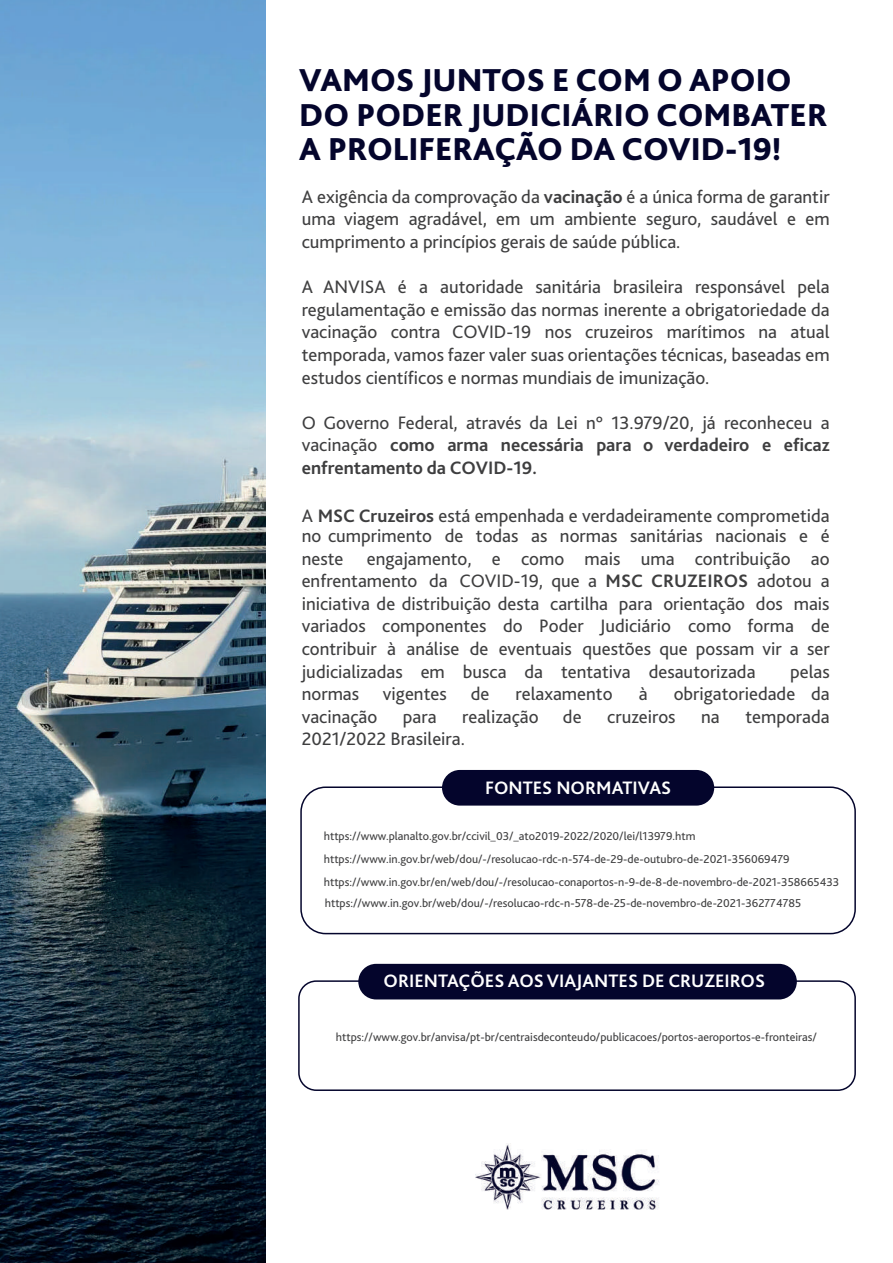
<style>
.page{position:relative;width:893px;height:1263px;background:#fff}
.page>*{position:absolute;margin:0;border:0;box-sizing:border-box;transform-origin:0 0}
.t1{font:800 33.15px/34.5px "Bliss 2";color:#04052c}
.t2{font:18.9px/22.6px "Bliss 2";color:#3e3e3f;text-align:justify}
.t3{font:700 18.9px/22.6px "Bliss 2";color:#3e3e3f;text-align:justify}
.t4{font:700 18.9px "Bliss 2";color:#fff}
.t5{font:12px/22.8px "Bliss 2";color:#3e3e3f}
.s1{font-weight:700}
.s2{font-weight:400}
</style>
<div class="page">
<img style="left:0;top:0;width:265px;height:1263px">
<div style="left:298px;top:980px;width:558px;height:111px;border:2px solid #04052c;border-radius:17px"></div>
<div style="left:358px;top:964px;width:439px;height:35px;background:#04052c;border-radius:18px"></div>
<div style="left:300px;top:786px;width:556px;height:148px;border:2px solid #04052c;border-radius:25px"></div>
<div style="left:442px;top:770px;width:272px;height:36px;background:#04052c;border-radius:18px"></div>
<img style="left:475px;top:1143px;width:184px;height:67px">
<h1 class="t1" style="left:299px;top:62px;width:530px">VAMOS JUNTOS E COM O APOIO<br>DO PODER JUDICIÁRIO COMBATER<br>A PROLIFERAÇÃO DA COVID-19!</h1>
<p class="t2" style="left:302px;top:185px;width:529px">A exigência da comprovação da <span class="s1">vacinação</span> é a única forma de garantir uma viagem agradável, em um ambiente seguro, saudável e em cumprimento a princípios gerais de saúde pública.</p>
<p class="t2" style="left:302px;top:275px;width:529px">A ANVISA é a autoridade sanitária brasileira responsável pela regulamentação e emissão das normas inerente a obrigatoriedade da vacinação contra COVID-19 nos cruzeiros marítimos na atual temporada, vamos fazer valer suas orientações técnicas, baseadas em estudos científicos e normas mundiais de imunização.</p>
<p class="t3" style="left:302px;top:411px;width:529px"><span class="s2">O Governo Federal, através da Lei n° 13.979/20, já reconheceu a vacinação</span> como arma necessária para o verdadeiro e eficaz enfrentamento da COVID-19.</p>
<p class="t2" style="left:302px;top:505px;width:529px;line-height:20px">A <span class="s1">MSC Cruzeiros</span> está empenhada e verdadeiramente comprometida no cumprimento de todas as normas sanitárias nacionais e é</p>
<p class="t2" style="left:302px;top:546px;width:529px">neste engajamento, e como mais uma contribuição ao enfrentamento da COVID-19, que a <span class="s1">MSC CRUZEIROS</span> adotou a iniciativa de distribuição desta cartilha para orientação dos mais variados componentes do Poder Judiciário como forma de contribuir à análise de eventuais questões que possam vir a ser judicializadas em busca da tentativa desautorizada</p>
<p class="t2" style="left:790px;top:659px;width:41px">pelas</p>
<p class="t2" style="left:302px;top:682px;width:59px">normas</p>
<p class="t2" style="left:383px;top:682px;width:65px">vigentes</p>
<p class="t2" style="left:471px;top:682px;width:20px">de</p>
<p class="t2" style="left:515px;top:682px;width:99px">relaxamento</p>
<p class="t2" style="left:639px;top:682px;width:10px">à</p>
<p class="t2" style="left:674px;top:682px;width:158px">obrigatoriedade da</p>
<p class="t2" style="left:302px;top:705px;width:77px">vacinação</p>
<p class="t2" style="left:403px;top:705px;width:35px">para</p>
<p class="t2" style="left:462px;top:705px;width:78px">realização</p>
<p class="t2" style="left:563px;top:705px;width:20px">de</p>
<p class="t2" style="left:607px;top:705px;width:70px">cruzeiros</p>
<p class="t2" style="left:701px;top:705px;width:20px">na</p>
<p class="t2" style="left:745px;top:705px;width:86px">temporada</p>
<p class="t2" style="left:302px;top:727px;width:165px">2021/2022 Brasileira.</p>
<p class="t4" style="left:485px;top:775px;width:188px">FONTES NORMATIVAS</p>
<p class="t5" style="left:324px;top:825px;width:517px">https://www.planalto.gov.br/ccivil_03/_ato2019-2022/2020/lei/l13979.htm https://www.in.gov.br/web/dou/-/resolucao-rdc-n-574-de-29-de-outubro-de-2021-356069479 https://www.in.gov.br/en/web/dou/-/resolucao-conaportos-n-9-de-8-de-novembro-de-2021-358665433</p>
<p class="t5" style="left:325px;top:891px;width:478px">https://www.in.gov.br/web/dou/-/resolucao-rdc-n-578-de-25-de-novembro-de-2021-362774785</p>
<p class="t4" style="left:383px;top:969px;width:383px">ORIENTAÇÕES AOS VIAJANTES DE CRUZEIROS</p>
<p class="t5" style="left:336px;top:1025px;width:483px">https://www.gov.br/anvisa/pt-br/centraisdeconteudo/publicacoes/portos-aeroportos-e-fronteiras/</p>
</div>
